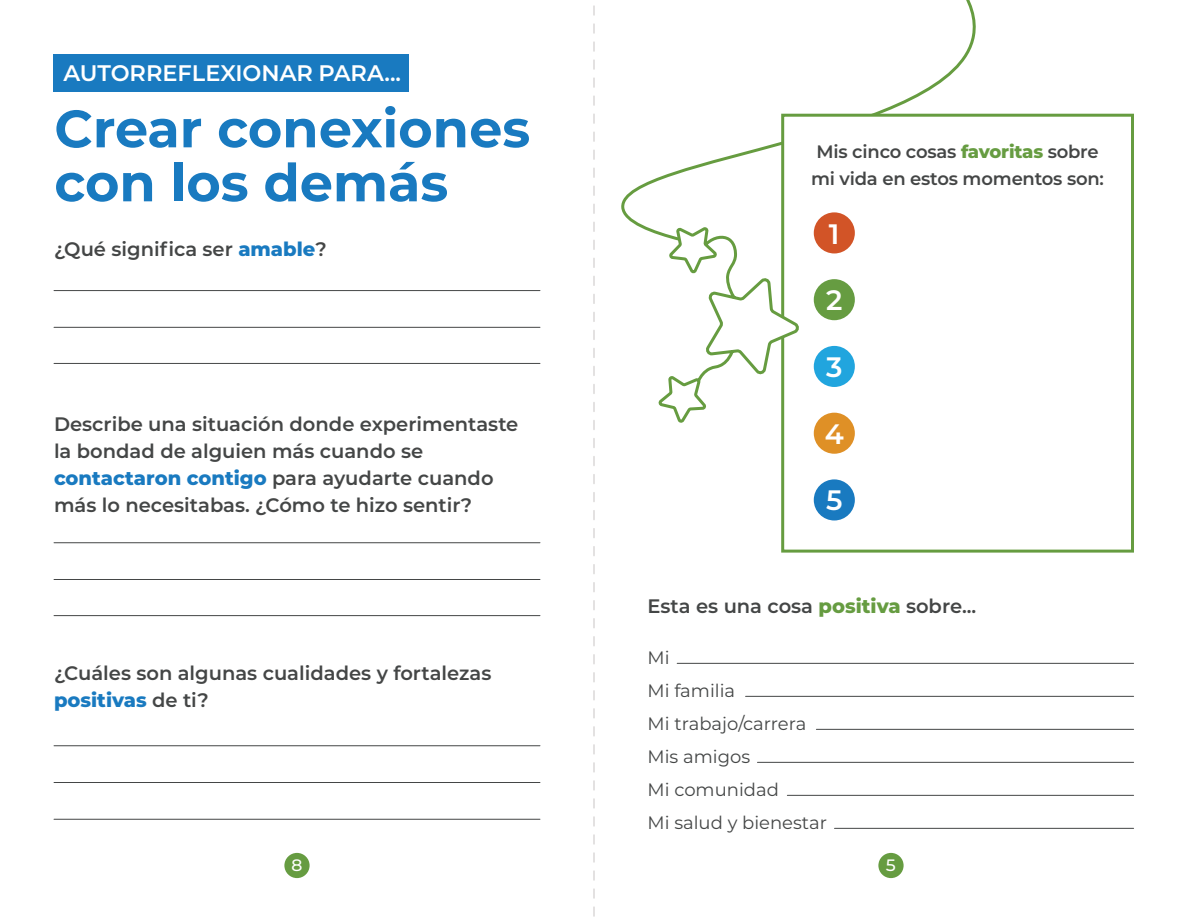
<style>
.page{position:relative;width:1188px;height:918px;background:#fff}
.page>*{position:absolute;margin:0;border:0;box-sizing:border-box;transform-origin:0 0}
.t1{font:700 52.5px/54px "Montserrat";color:#197ac0}
.t2{font:600 28.05px "Montserrat";color:#fff}
.osdh{font:600 22.5px "Montserrat";color:#fff}
.osdh-2{font:600 19.5px/27px "Montserrat";color:#444646}
.t3{font:18px "Montserrat";color:#444646}
.t4{font:600 18px/27px "Montserrat";letter-spacing:-.01em;color:#444646}
.t5{font:500 16.5px "Montserrat";color:#fff}
.s1{font-weight:800;color:#197ac0}
.s2{font-weight:800;color:#669c41}
</style>
<div class="page">
<svg style="left:621px;top:0;width:361px;height:234px"></svg>
<div style="left:781px;top:114px;width:353px;height:439px;background:#fff;border:3px solid #669c40"></div>
<div style="left:814px;top:212px;width:41px;height:41px;background:#d25427;border-radius:50%"></div>
<div style="left:814px;top:279px;width:41px;height:41px;background:#669c41;border-radius:50%"></div>
<div style="left:814px;top:346px;width:41px;height:41px;background:#21a5de;border-radius:50%"></div>
<div style="left:814px;top:413px;width:41px;height:41px;background:#df9026;border-radius:50%"></div>
<div style="left:814px;top:479px;width:41px;height:41px;background:#197ac0;border-radius:50%"></div>
<svg style="left:656px;top:7px;width:146px;height:419px"></svg>
<div style="left:878px;top:853px;width:26px;height:25px;background:#669c41;border-radius:50%"></div>
<hr style="left:677px;top:663px;width:457px;height:1px;background:#444646">
<hr style="left:746px;top:696px;width:388px;height:1px;background:#444646">
<hr style="left:816px;top:729px;width:318px;height:1px;background:#444646">
<hr style="left:757px;top:762px;width:377px;height:1px;background:#444646">
<hr style="left:787px;top:795px;width:347px;height:1px;background:#444646">
<hr style="left:834px;top:828px;width:300px;height:1px;background:#444646">
<div style="left:54px;top:54px;width:355px;height:38px;background:#197ac0"></div>
<hr style="left:54px;top:290px;width:486px;height:1px;background:#444646">
<hr style="left:54px;top:542px;width:486px;height:1px;background:#444646">
<hr style="left:54px;top:745px;width:486px;height:1px;background:#444646">
<hr style="left:54px;top:327px;width:486px;height:1px;background:#444646">
<hr style="left:54px;top:579px;width:486px;height:1px;background:#444646">
<hr style="left:54px;top:782px;width:486px;height:1px;background:#444646">
<hr style="left:54px;top:819px;width:486px;height:1px;background:#444646">
<hr style="left:54px;top:363px;width:486px;height:1px;background:#444646">
<hr style="left:54px;top:615px;width:486px;height:1px;background:#444646">
<div style="left:284px;top:853px;width:26px;height:25px;background:#669c41;border-radius:50%"></div>
<svg style="left:593px;top:5px;width:2px;height:912px"></svg>
<p class="osdh" style="left:63px;top:57px;width:339px">AUTORREFLEXIONAR PARA...</p>
<p class="t1" style="left:54px;top:99px;width:477px">Crear conexiones con los demás</p>
<p class="osdh-2" style="left:54px;top:235px;width:274px">¿Qué significa ser <span class="s1">amable</span>?</p>
<p class="osdh-2" style="left:54px;top:410px;width:466px">Describe una situación donde experimentaste la bondad de alguien más cuando se <span class="s1">contactaron contigo</span> para ayudarte cuando más lo necesitabas. ¿Cómo te hizo sentir?</p>
<p class="osdh-2" style="left:54px;top:659px;width:439px">¿Cuáles son algunas cualidades y fortalezas <span class="s1">positivas</span> de ti?</p>
<p class="t5" style="left:291px;top:854px;width:13px">8</p>
<p class="t4" style="left:811px;top:138px;width:294px">Mis cinco cosas <span class="s2">favoritas</span> sobre mi vida en estos momentos son:</p>
<p class="t2" style="left:829px;top:214px;width:12px">1</p>
<p class="t2" style="left:826px;top:281px;width:18px">2</p>
<p class="t2" style="left:826px;top:347px;width:18px">3</p>
<p class="t2" style="left:825px;top:414px;width:21px">4</p>
<p class="t2" style="left:826px;top:480px;width:18px">5</p>
<p class="osdh-2" style="left:648px;top:591px;width:330px">Esta es una cosa <span class="s2">positiva</span> sobre...</p>
<p class="t3" style="left:648px;top:645px;width:24px">Mi</p>
<p class="t3" style="left:648px;top:678px;width:89px">Mi familia</p>
<p class="t3" style="left:648px;top:711px;width:160px">Mi trabajo/carrera</p>
<p class="t3" style="left:648px;top:744px;width:104px">Mis amigos</p>
<p class="t3" style="left:648px;top:777px;width:133px">Mi comunidad</p>
<p class="t3" style="left:648px;top:810px;width:181px">Mi salud y bienestar</p>
<p class="t5" style="left:885px;top:854px;width:13px">5</p>
</div>
